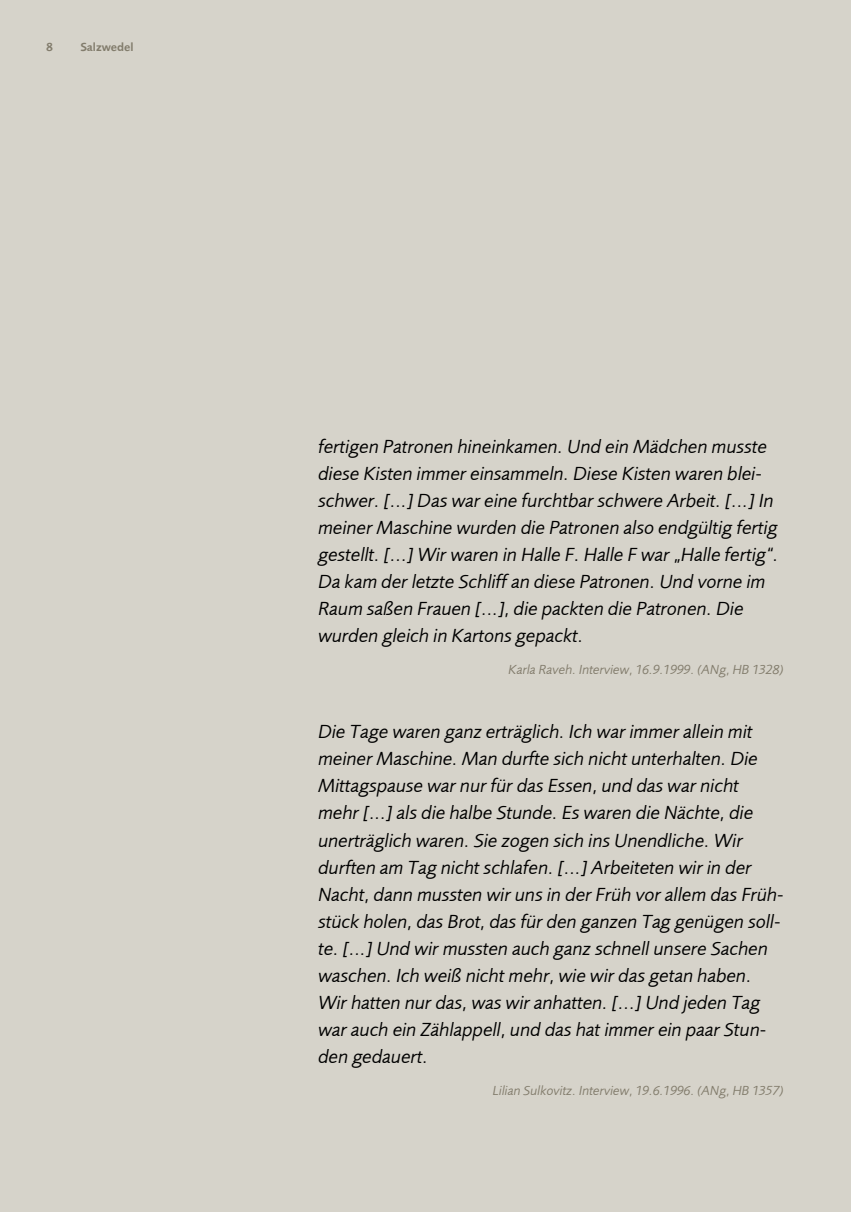
<style>
.page{position:relative;width:851px;height:1212px;background:#fff}
.page>*{position:absolute;margin:0;border:0;box-sizing:border-box;transform-origin:0 0}
.t1{font:italic 19.5px/27px "Foundry Sans";color:#000}
.t2{font:italic 13.5px "Foundry Sans";color:#827c6c}
.t3{font:12px "Foundry Sans Demi";color:#827c6c}
</style>
<div class="page">
<div style="left:0;top:0;width:850px;height:1212px;background:#d6d3ca"></div>
<p class="t3" style="left:46px;top:40px;width:8px">8</p>
<p class="t3" style="left:80px;top:40px;width:55px">Salzwedel</p>
<p class="t1" style="left:318px;top:433px;width:461px">fertigen Patronen hineinkamen. Und ein Mädchen musste diese Kisten immer einsammeln. Diese Kisten waren blei&shy;schwer. [...] Das war eine furchtbar schwere Arbeit. [...] In meiner Maschine wurden die Patronen also endgültig fertig gestellt. [...] Wir waren in Halle F. Halle F war „Halle fertig“.<br>Da kam der letzte Schliff an diese Patronen. Und vorne im Raum saßen Frauen [...], die packten die Patronen. Die wurden gleich in Kartons gepackt.</p>
<p class="t2" style="left:508px;top:662px;width:277px">Karla Raveh. Interview, 16.9.1999. (ANg, HB 1328)</p>
<p class="t1" style="left:318px;top:718px;width:466px">Die Tage waren ganz erträglich. Ich war immer allein mit meiner Maschine. Man durfte sich nicht unterhalten. Die Mittagspause war nur für das Essen, und das war nicht mehr [...] als die halbe Stunde. Es waren die Nächte, die unerträglich waren. Sie zogen sich ins Unendliche. Wir durften am Tag nicht schlafen. [...] Arbeiteten wir in der Nacht, dann mussten wir uns in der Früh vor allem das Früh&shy;stück holen, das Brot, das für den ganzen Tag genügen soll&shy;te. [...] Und wir mussten auch ganz schnell unsere Sachen waschen. Ich weiß nicht mehr, wie wir das getan haben.<br>Wir hatten nur das, was wir anhatten. [...] Und jeden Tag war auch ein Zählappell, und das hat immer ein paar Stun&shy;den gedauert.</p>
<p class="t2" style="left:493px;top:1082px;width:292px">Lilian Sulkovitz. Interview, 19.6.1996. (ANg, HB 1357)</p>
</div>
